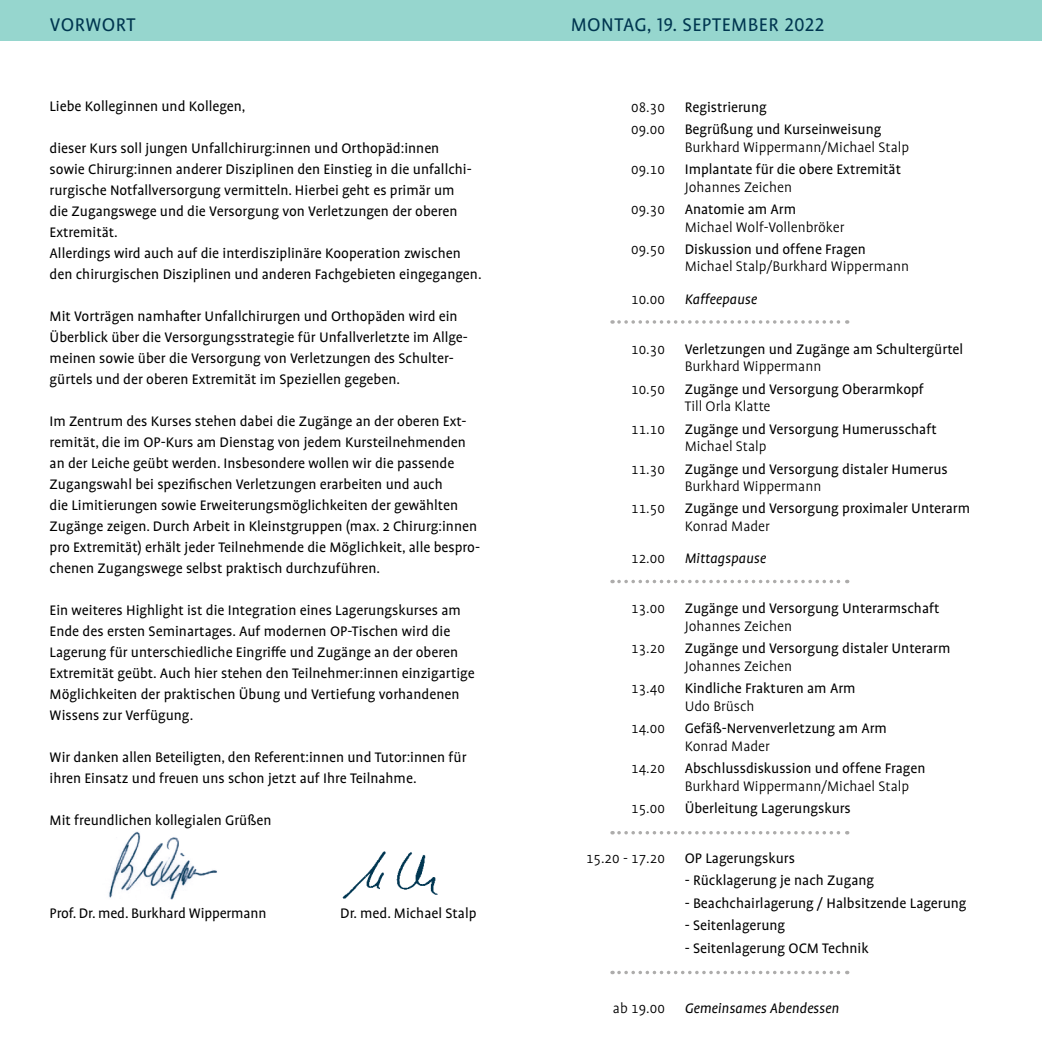
<style>
.page{position:relative;width:1042px;height:1042px;background:#fff}
.page>*{position:absolute;margin:0;border:0;box-sizing:border-box;transform-origin:0 0}
.t1{font:21px "Profile Pro";letter-spacing:.025em;color:#003650}
.t2{font:15.75px/21px "Profile Pro";color:#000}
.t3{font:300 15.75px "Profile Pro";color:#000}
.t4{font:italic 15.75px "Profile Pro";color:#000}
</style>
<div class="page">
<div style="left:0;top:0;width:1042px;height:40px;background:#96d6ce"></div>
<svg style="left:619px;top:320px;width:229px;height:4px"></svg>
<svg style="left:619px;top:580px;width:229px;height:3px"></svg>
<svg style="left:619px;top:831px;width:229px;height:3px"></svg>
<svg style="left:619px;top:971px;width:229px;height:3px"></svg>
<img style="left:109px;top:832px;width:108px;height:67px">
<img style="left:342px;top:851px;width:96px;height:48px">
<h1 class="t1" style="left:50px;top:13px;width:87px">VORWORT</h1>
<h1 class="t1" style="left:571px;top:13px;width:255px">MONTAG, 19. SEPTEMBER 2022</h1>
<p class="t2" style="left:50px;top:96px;width:197px">Liebe Kolleginnen und Kollegen,</p>
<p class="t2" style="left:50px;top:138px;width:433px">dieser Kurs soll jungen Unfallchirurg:innen und Orthopäd:innen<br>sowie Chirurg:innen anderer Disziplinen den Einstieg in die unfallchi&shy;rurgische Notfallversorgung vermitteln. Hierbei geht es primär um<br>die Zugangswege und die Versorgung von Verletzungen der oberen Extremität.<br>Allerdings wird auch auf die interdisziplinäre Kooperation zwischen den chirurgischen Disziplinen und anderen Fachgebieten eingegangen.</p>
<p class="t2" style="left:50px;top:306px;width:420px">Mit Vorträgen namhafter Unfallchirurgen und Orthopäden wird ein Überblick über die Versorgungsstrategie für Unfallverletzte im Allge&shy;meinen sowie über die Versorgung von Verletzungen des Schulter&shy;gürtels und der oberen Extremität im Speziellen gegeben.</p>
<p class="t2" style="left:50px;top:411px;width:432px">Im Zentrum des Kurses stehen dabei die Zugänge an der oberen Ext&shy;remität, die im OP-Kurs am Dienstag von jedem Kursteilnehmenden an der Leiche geübt werden. Insbesondere wollen wir die passende Zugangswahl bei spezifischen Verletzungen erarbeiten und auch<br>die Limitierungen sowie Erweiterungsmöglichkeiten der gewählten Zugänge zeigen. Durch Arbeit in Kleinstgruppen (max. 2 Chirurg:innen pro Extremität) erhält jeder Teilnehmende die Möglichkeit, alle bespro&shy;chenen Zugangswege selbst praktisch durchzuführen.</p>
<p class="t2" style="left:50px;top:600px;width:426px">Ein weiteres Highlight ist die Integration eines Lagerungskurses am Ende des ersten Seminartages. Auf modernen OP-Tischen wird die Lagerung für unterschiedliche Eingriffe und Zugänge an der oberen Extremität geübt. Auch hier stehen den Teilnehmer:innen einzigartige Möglichkeiten der praktischen Übung und Vertiefung vorhandenen Wissens zur Verfügung.</p>
<p class="t2" style="left:50px;top:747px;width:418px">Wir danken allen Beteiligten, den Referent:innen und Tutor:innen für ihren Einsatz und freuen uns schon jetzt auf Ihre Teilnahme.</p>
<p class="t2" style="left:50px;top:810px;width:223px">Mit freundlichen kollegialen Grüßen</p>
<p class="t2" style="left:50px;top:903px;width:218px">Prof. Dr. med. Burkhard Wippermann</p>
<p class="t2" style="left:340px;top:903px;width:138px">Dr. med. Michael Stalp</p>
<p class="t3" style="left:631px;top:98px;width:35px">08.30</p>
<p class="t2" style="left:685px;top:97px;width:84px">Registrierung</p>
<p class="t3" style="left:631px;top:121px;width:35px">09.00</p>
<p class="t2" style="left:685px;top:119px;width:198px">Begrüßung und Kurseinweisung</p>
<p class="t3" style="left:685px;top:138px;width:226px">Burkhard Wippermann/Michael Stalp</p>
<p class="t3" style="left:631px;top:161px;width:35px">09.10</p>
<p class="t2" style="left:685px;top:159px;width:218px">Implantate für die obere Extremität</p>
<p class="t3" style="left:685px;top:178px;width:109px">Johannes Zeichen</p>
<p class="t3" style="left:631px;top:201px;width:35px">09.30</p>
<p class="t2" style="left:685px;top:199px;width:113px">Anatomie am Arm</p>
<p class="t3" style="left:685px;top:218px;width:161px">Michael Wolf-Vollenbröker</p>
<p class="t3" style="left:631px;top:241px;width:35px">09.50</p>
<p class="t2" style="left:685px;top:239px;width:183px">Diskussion und offene Fragen</p>
<p class="t3" style="left:685px;top:258px;width:226px">Michael Stalp/Burkhard Wippermann</p>
<p class="t3" style="left:631px;top:290px;width:35px">10.00</p>
<p class="t4" style="left:685px;top:290px;width:74px">Kaffeepause</p>
<p class="t3" style="left:631px;top:340px;width:35px">10.30</p>
<p class="t2" style="left:685px;top:339px;width:280px">Verletzungen und Zugänge am Schultergürtel</p>
<p class="t3" style="left:685px;top:358px;width:138px">Burkhard Wippermann</p>
<p class="t3" style="left:631px;top:380px;width:35px">10.50</p>
<p class="t2" style="left:685px;top:379px;width:240px">Zugänge und Versorgung Oberarmkopf</p>
<p class="t3" style="left:685px;top:398px;width:87px">Till Orla Klatte</p>
<p class="t3" style="left:631px;top:420px;width:35px">11.10</p>
<p class="t2" style="left:685px;top:419px;width:254px">Zugänge und Versorgung Humerusschaft</p>
<p class="t3" style="left:685px;top:438px;width:83px">Michael Stalp</p>
<p class="t3" style="left:631px;top:460px;width:35px">11.30</p>
<p class="t2" style="left:685px;top:459px;width:265px">Zugänge und Versorgung distaler Humerus</p>
<p class="t3" style="left:685px;top:478px;width:138px">Burkhard Wippermann</p>
<p class="t3" style="left:631px;top:500px;width:35px">11.50</p>
<p class="t2" style="left:685px;top:499px;width:287px">Zugänge und Versorgung proximaler Unterarm</p>
<p class="t3" style="left:685px;top:518px;width:87px">Konrad Mader</p>
<p class="t3" style="left:631px;top:550px;width:35px">12.00</p>
<p class="t4" style="left:685px;top:550px;width:83px">Mittagspause</p>
<p class="t3" style="left:631px;top:600px;width:35px">13.00</p>
<p class="t2" style="left:685px;top:598px;width:256px">Zugänge und Versorgung Unterarmschaft</p>
<p class="t3" style="left:685px;top:617px;width:109px">Johannes Zeichen</p>
<p class="t3" style="left:631px;top:640px;width:35px">13.20</p>
<p class="t2" style="left:685px;top:638px;width:267px">Zugänge und Versorgung distaler Unterarm</p>
<p class="t3" style="left:685px;top:657px;width:109px">Johannes Zeichen</p>
<p class="t3" style="left:631px;top:680px;width:35px">13.40</p>
<p class="t2" style="left:685px;top:678px;width:172px">Kindliche Frakturen am Arm</p>
<p class="t3" style="left:685px;top:697px;width:71px">Udo Brüsch</p>
<p class="t3" style="left:631px;top:720px;width:35px">14.00</p>
<p class="t2" style="left:685px;top:718px;width:204px">Gefäß-Nervenverletzung am Arm</p>
<p class="t3" style="left:685px;top:737px;width:87px">Konrad Mader</p>
<p class="t3" style="left:631px;top:759px;width:35px">14.20</p>
<p class="t2" style="left:685px;top:758px;width:242px">Abschlussdiskussion und offene Fragen</p>
<p class="t3" style="left:685px;top:777px;width:226px">Burkhard Wippermann/Michael Stalp</p>
<p class="t3" style="left:631px;top:799px;width:35px">15.00</p>
<p class="t2" style="left:685px;top:798px;width:168px">Überleitung Lagerungskurs</p>
<p class="t3" style="left:586px;top:849px;width:80px">15.20 - 17.20</p>
<p class="t2" style="left:685px;top:848px;width:112px">OP Lagerungskurs</p>
<p class="t2" style="left:685px;top:870px;width:191px">- Rücklagerung je nach Zugang</p>
<p class="t2" style="left:685px;top:893px;width:283px">- Beachchairlagerung / Halbsitzende Lagerung</p>
<p class="t2" style="left:685px;top:915px;width:102px">- Seitenlagerung</p>
<p class="t2" style="left:685px;top:938px;width:185px">- Seitenlagerung OCM Technik</p>
<p class="t3" style="left:613px;top:999px;width:53px">ab 19.00</p>
<p class="t4" style="left:685px;top:999px;width:156px">Gemeinsames Abendessen</p>
</div>
